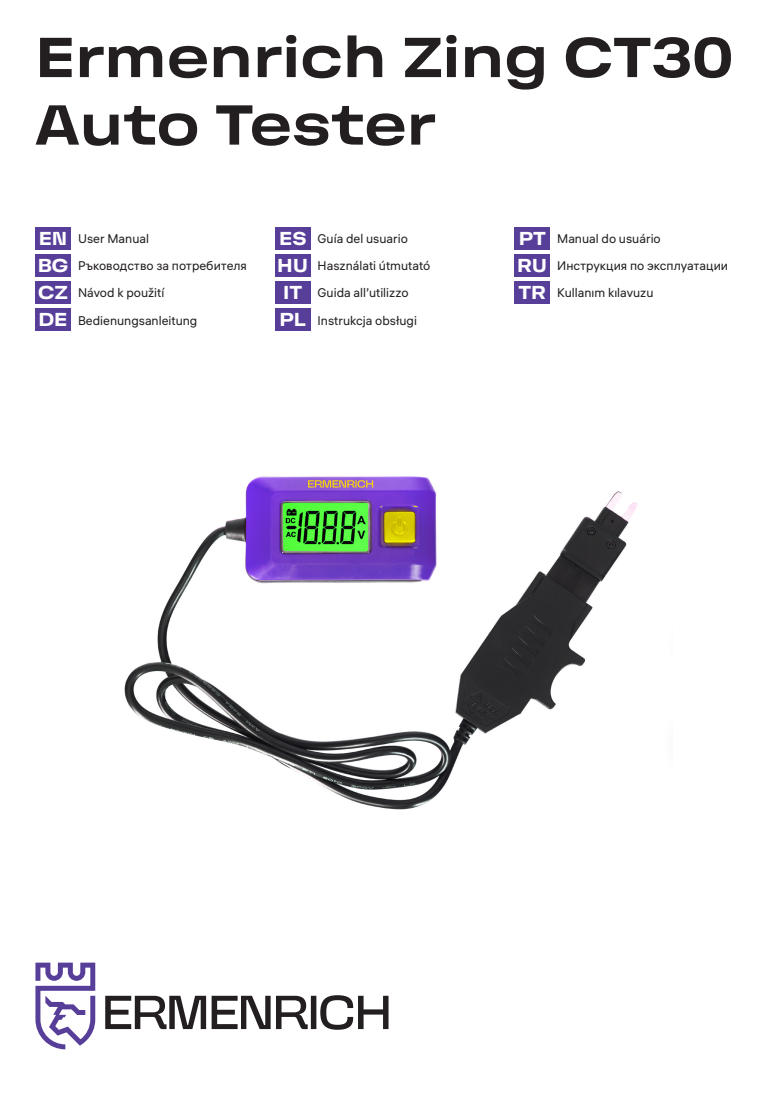
<style>
.page{position:relative;width:780px;height:1099px;background:#fff}
.page>*{position:absolute;margin:0;border:0;box-sizing:border-box;transform-origin:0 0}
.t1{font:700 expanded 56.25px/67.5px "ALS Gorizont 2.1";color:#231f20}
.t2{font:700 expanded 18.75px "ALS Gorizont 2.1";color:#fff}
.t3{font:12.5px "ALS Hauss";color:#231f20}
</style>
<div class="page">
<img style="left:124px;top:476px;width:513px;height:334px">
<div style="left:35px;top:227px;width:36px;height:22px;background:#573e99"></div>
<div style="left:35px;top:254px;width:36px;height:22px;background:#573e99"></div>
<div style="left:35px;top:281px;width:36px;height:22px;background:#573e99"></div>
<div style="left:35px;top:308px;width:36px;height:22px;background:#573e99"></div>
<div style="left:275px;top:227px;width:35px;height:22px;background:#573e99"></div>
<div style="left:275px;top:254px;width:35px;height:22px;background:#573e99"></div>
<div style="left:275px;top:281px;width:35px;height:22px;background:#573e99"></div>
<div style="left:275px;top:308px;width:35px;height:22px;background:#573e99"></div>
<div style="left:514px;top:227px;width:36px;height:22px;background:#573e99"></div>
<div style="left:514px;top:254px;width:36px;height:22px;background:#573e99"></div>
<div style="left:514px;top:281px;width:36px;height:22px;background:#573e99"></div>
<svg style="left:35px;top:962px;width:60px;height:87px"></svg>
<svg style="left:105px;top:995px;width:283px;height:34px"></svg>
<p class="t1" style="left:35px;top:25px;width:699px">Ermenrich Zing CT30<br>Auto Tester</p>
<p class="t2" style="left:39px;top:227px;width:30px">EN</p>
<p class="t3" style="left:78px;top:231px;width:73px">User Manual</p>
<p class="t2" style="left:38px;top:254px;width:32px">BG</p>
<p class="t3" style="left:78px;top:258px;width:170px">Ръководство за потребителя</p>
<p class="t2" style="left:38px;top:281px;width:31px">CZ</p>
<p class="t3" style="left:78px;top:285px;width:88px">Návod k použití</p>
<p class="t2" style="left:39px;top:308px;width:31px">DE</p>
<p class="t3" style="left:78px;top:312px;width:121px">Bedienungsanleitung</p>
<p class="t2" style="left:279px;top:227px;width:29px">ES</p>
<p class="t3" style="left:317px;top:231px;width:92px">Guía del usuario</p>
<p class="t2" style="left:277px;top:254px;width:32px">HU</p>
<p class="t3" style="left:317px;top:258px;width:114px">Használati útmutató</p>
<p class="t2" style="left:283px;top:281px;width:21px">IT</p>
<p class="t3" style="left:317px;top:285px;width:92px">Guida all’utilizzo</p>
<p class="t2" style="left:279px;top:308px;width:28px">PL</p>
<p class="t3" style="left:317px;top:312px;width:101px">Instrukcja obsługi</p>
<p class="t2" style="left:518px;top:227px;width:29px">PT</p>
<p class="t3" style="left:557px;top:231px;width:105px">Manual do usuário</p>
<p class="t2" style="left:517px;top:254px;width:31px">RU</p>
<p class="t3" style="left:557px;top:258px;width:172px">Инструкция по эксплуатации</p>
<p class="t2" style="left:518px;top:281px;width:29px">TR</p>
<p class="t3" style="left:557px;top:285px;width:98px">Kullanım kılavuzu</p>
</div>
